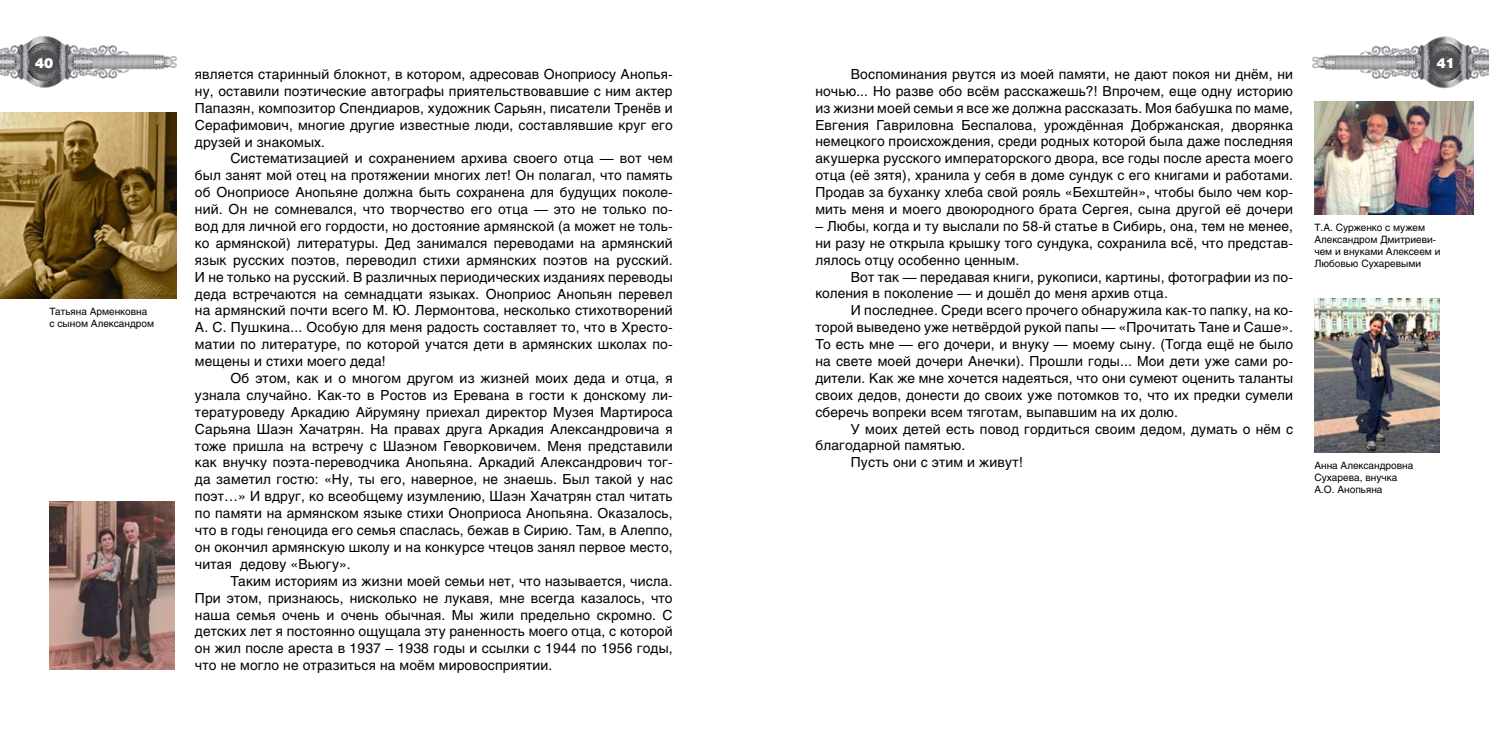
<style>
.page{position:relative;width:1489px;height:745px;background:#fff}
.page>*{position:absolute;margin:0;border:0;box-sizing:border-box;transform-origin:0 0}
.t1{font:13.75px/16.9px "Helios";letter-spacing:.01em;color:#000;text-align:justify}
.t2{font:900 13.75px "Helios";color:#fff}
.t3{font:10px/12px "Helios";color:#000}
</style>
<div class="page">
<img style="left:1314px;top:123px;width:158px;height:91px">
<img style="left:1314px;top:298px;width:125px;height:154px">
<img style="left:50px;top:501px;width:125px;height:168px">
<img style="left:0;top:123px;width:176px;height:175px">
<img style="left:0;top:36px;width:177px;height:87px">
<img style="left:1312px;top:36px;width:176px;height:87px">
<p class="t2" style="left:35px;top:54px;width:20px">40</p>
<p class="t2" style="left:1436px;top:54px;width:20px">41</p>
<p class="t1" style="left:195px;top:65px;width:479px">является старинный блокнот, в котором, адресовав Оноприосу Анопья&shy;ну, оставили поэтические автографы приятельствовавшие с ним актер Папазян, композитор Спендиаров, художник Сарьян, писатели Тренёв и Серафимович, многие другие известные люди, составлявшие круг его друзей и знакомых.</p>
<p class="t1" style="left:195px;top:150px;width:479px;text-indent:35px">Систематизацией и сохранением архива своего отца — вот чем был занят мой отец на протяжении многих лет! Он полагал, что память об Оноприосе Анопьяне должна быть сохранена для будущих поколе&shy;ний. Он не сомневался, что творчество его отца — это не только по&shy;вод для личной его гордости, но достояние армянской (а может не толь&shy;ко армянской) литературы. Дед занимался переводами на армянский язык русских поэтов, переводил стихи армянских поэтов на русский.<br>И не только на русский. В различных периодических изданиях переводы деда встречаются на семнадцати языках. Оноприос Анопьян перевел на армянский почти всего М. Ю. Лермонтова, несколько стихотворений А. С. Пушкина... Особую для меня радость составляет то, что в Хресто&shy;матии по литературе, по которой учатся дети в армянских школах по&shy;мещены и стихи моего деда!</p>
<p class="t1" style="left:195px;top:369px;width:479px;text-indent:35px">Об этом, как и о многом другом из жизней моих деда и отца, я узнала случайно. Как-то в Ростов из Еревана в гости к донскому ли&shy;тературоведу Аркадию Айрумяну приехал директор Музея Мартироса Сарьяна Шаэн Хачатрян. На правах друга Аркадия Александровича я тоже пришла на встречу с Шаэном Геворковичем. Меня представили как внучку поэта-переводчика Анопьяна. Аркадий Александрович тог&shy;да заметил гостю: «Ну, ты его, наверное, не знаешь. Был такой у нас поэт…» И вдруг, ко всеобщему изумлению, Шаэн Хачатрян стал читать по памяти на армянском языке стихи Оноприоса Анопьяна. Оказалось, что в годы геноцида его семья спаслась, бежав в Сирию. Там, в Алеппо, он окончил армянскую школу и на конкурсе чтецов занял первое место, читая дедову «Вьюгу».</p>
<p class="t1" style="left:195px;top:572px;width:479px;text-indent:35px">Таким историям из жизни моей семьи нет, что называется, числа.<br>При этом, признаюсь, нисколько не лукавя, мне всегда казалось, что наша семья очень и очень обычная. Мы жили предельно скромно. С детских лет я постоянно ощущала эту раненность моего отца, с которой он жил после ареста в 1937 – 1938 годы и ссылки с 1944 по 1956 годы, что не могло не отразиться на моём мировосприятии.</p>
<p class="t1" style="left:815px;top:65px;width:479px;text-indent:35px">Воспоминания рвутся из моей памяти, не дают покоя ни днём, ни ночью... Но разве обо всём расскажешь?! Впрочем, еще одну историю из жизни моей семьи я все же должна рассказать. Моя бабушка по маме, Евгения Гавриловна Беспалова, урождённая Добржанская, дворянка немецкого происхождения, среди родных которой была даже последняя акушерка русского императорского двора, все годы после ареста моего отца (её зятя), хранила у себя в доме сундук с его книгами и работами.<br>Продав за буханку хлеба свой рояль «Бехштейн», чтобы было чем кор&shy;мить меня и моего двоюродного брата Сергея, сына другой её дочери</p>
<p class="t1" style="left:815px;top:217px;width:479px">– Любы, когда и ту выслали по 58-й статье в Сибирь, она, тем не менее, ни разу не открыла крышку того сундука, сохранила всё, что представ&shy;лялось отцу особенно ценным.</p>
<p class="t1" style="left:815px;top:268px;width:479px;text-indent:35px">Вот так — передавая книги, рукописи, картины, фотографии из по&shy;коления в поколение — и дошёл до меня архив отца.</p>
<p class="t1" style="left:815px;top:302px;width:479px;text-indent:35px">И последнее. Среди всего прочего обнаружила как-то папку, на ко&shy;торой выведено уже нетвёрдой рукой папы — «Прочитать Тане и Саше».<br>То есть мне — его дочери, и внуку — моему сыну. (Тогда ещё не было на свете моей дочери Анечки). Прошли годы... Мои дети уже сами ро&shy;дители. Как же мне хочется надеяться, что они сумеют оценить таланты своих дедов, донести до своих уже потомков то, что их предки сумели сберечь вопреки всем тяготам, выпавшим на их долю.</p>
<p class="t1" style="left:850px;top:420px;width:443px">У моих детей есть повод гордиться своим дедом, думать о нём с</p>
<p class="t1" style="left:815px;top:436px;width:151px">благодарной памятью.</p>
<p class="t1" style="left:850px;top:453px;width:173px">Пусть они с этим и живут!</p>
<p class="t3" style="left:1314px;top:221px;width:128px">Т.А. Сурженко с мужем<br>Александром Дмитриеви&shy;чем и внуками Алексеем и<br>Любовью Сухаревыми</p>
<p class="t3" style="left:50px;top:305px;width:106px">Татьяна Арменковна с сыном Александром</p>
<p class="t3" style="left:1314px;top:459px;width:100px">Анна Александровна<br>Сухарева, внучка<br>А.О. Анопьяна</p>
</div>
